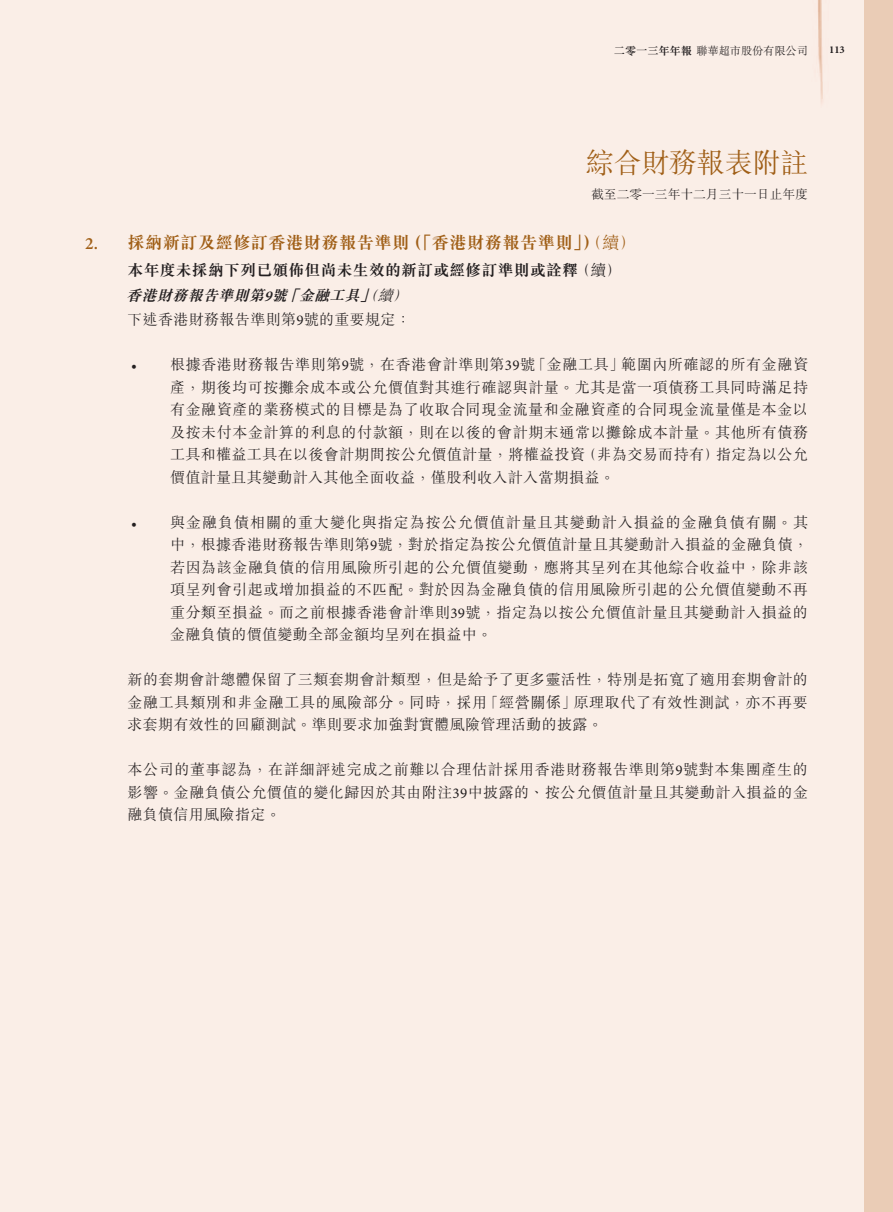
<style>
.page{position:relative;width:893px;height:1212px;background:#faeee7}
.page>*{position:absolute;margin:0;border:0;box-sizing:border-box;transform-origin:0 0}
.t1{font:300 27.75px "M Sung HK";color:#a05f17}
.t2{font:700 17.25px "M Sung HK";letter-spacing:.02em;color:#a05f17}
.t3{font:700 15.75px "M Sung HK";letter-spacing:.02em;color:#231f20}
.t4{font:300 15px/22.5px "M Sung HK";letter-spacing:.025em;color:#231f20;text-align:justify}
.t5{font:300 12.75px "M Sung HK";color:#231f20}
.t6{font:300 11.25px "M Sung HK";letter-spacing:-.01em;color:#231f20}
.t7{font:700 10.5px "Minion Pro";color:#231f20}
.s1{font-weight:700}
.s2{font-family:"Minion Pro";font-weight:600}
.s3{font-weight:300}
.s4{font-weight:700;font-style:italic}
.s5{font-family:"Minion Pro";font-weight:600;font-style:italic}
.s6{font-style:italic}
.s7{font-family:"Minion Pro";font-weight:400}
</style>
<div class="page">
<img style="left:818px;top:0;width:5px;height:103px">
<div style="left:864px;top:0;width:29px;height:1212px;background:#eaccb6"></div>
<p class="t6" style="left:614px;top:43px;width:196px"><span class="s1">二零一三年年報</span> 聯華超市股份有限公司</p>
<p class="t7" style="left:829px;top:43px;width:17px">113</p>
<h1 class="t1" style="left:586px;top:144px;width:223px">綜合財務報表附註</h1>
<p class="t5" style="left:591px;top:185px;width:218px">截至二零一三年十二月三十一日止年度</p>
<p class="t2" style="left:85px;top:231px;width:554px"><span class="s2">2.</span> 採納新訂及經修訂香港財務報告準則（「香港財務報告準則」）<span class="s3">（續）</span></p>
<p class="t3" style="left:128px;top:259px;width:496px">本年度未採納下列已頒佈但尚未生效的新訂或經修訂準則或詮釋<span class="s3">（續）</span></p>
<p class="t4" style="left:126px;top:282px;width:289px;line-height:24.6px"><span class="s4">香港財務報告準則第</span><span class="s5">9</span><span class="s4">號「金融工具」</span><span class="s6">（續）</span>下述香港財務報告準則第<span class="s7">9</span>號的重要規定：</p>
<p class="t4" style="left:170px;top:353px;width:639px;text-indent:-39px"><span class="s7">•</span> 根據香港財務報告準則第<span class="s7">9</span>號，在香港會計準則第<span class="s7">39</span>號「金融工具」範圍內所確認的所有金融資產，期後均可按攤余成本或公允價值對其進行確認與計量。尤其是當一項債務工具同時滿足持有金融資產的業務模式的目標是為了收取合同現金流量和金融資產的合同現金流量僅是本金以及按未付本金計算的利息的付款額，則在以後的會計期末通常以攤餘成本計量。其他所有債務工具和權益工具在以後會計期間按公允價值計量，將權益投資（非為交易而持有）指定為以公允價值計量且其變動計入其他全面收益，僅股利收入計入當期損益。</p>
<p class="t4" style="left:170px;top:510px;width:639px;text-indent:-39px"><span class="s7">•</span> 與金融負債相關的重大變化與指定為按公允價值計量且其變動計入損益的金融負債有關。其中，根據香港財務報告準則第<span class="s7">9</span>號，對於指定為按公允價值計量且其變動計入損益的金融負債，若因為該金融負債的信用風險所引起的公允價值變動，應將其呈列在其他綜合收益中，除非該項呈列會引起或增加損益的不匹配。對於因為金融負債的信用風險所引起的公允價值變動不再重分類至損益。而之前根據香港會計準則<span class="s7">39</span>號，指定為以按公允價值計量且其變動計入損益的金融負債的價值變動全部金額均呈列在損益中。</p>
<p class="t4" style="left:128px;top:668px;width:682px">新的套期會計總體保留了三類套期會計類型，但是給予了更多靈活性，特別是拓寬了適用套期會計的金融工具類別和非金融工具的風險部分。同時，採用「經營關係」原理取代了有效性測試，亦不再要求套期有效性的回顧測試。準則要求加強對實體風險管理活動的披露。</p>
<p class="t4" style="left:128px;top:758px;width:682px">本公司的董事認為，在詳細評述完成之前難以合理估計採用香港財務報告準則第<span class="s7">9</span>號對本集團產生的影響。金融負債公允價值的變化歸因於其由附注<span class="s7">39</span>中披露的、按公允價值計量且其變動計入損益的金融負債信用風險指定。</p>
</div>
